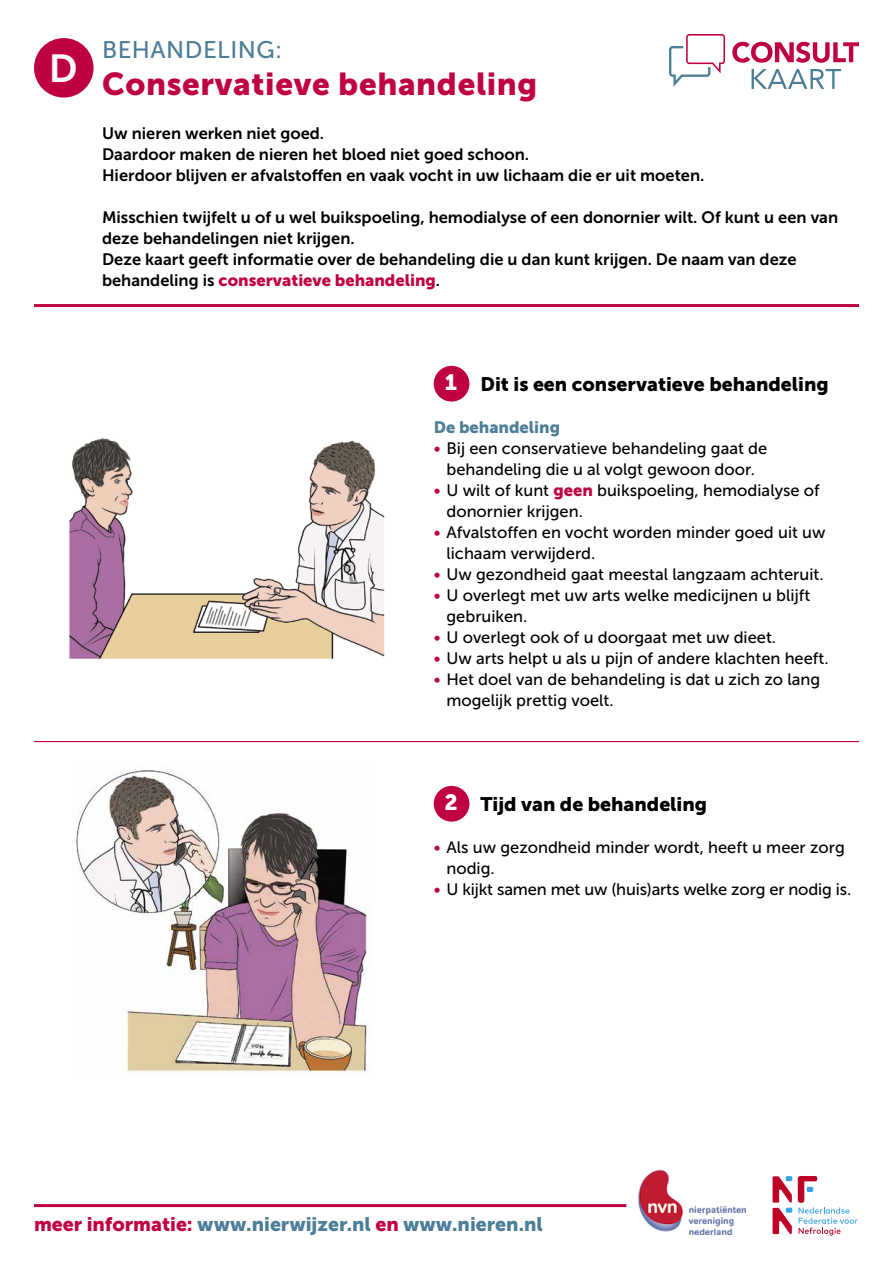
<style>
.page{position:relative;width:893px;height:1263px;background:#fff}
.page>*{position:absolute;margin:0;border:0;box-sizing:border-box;transform-origin:0 0}
.t1{font:39px "Museo Sans 700";color:#fff}
.t2{font:31.5px "Museo Sans 900";letter-spacing:.02em;color:#bf0042}
.t3{font:24px "Museo Sans 500";letter-spacing:.02em;color:#4d7e97}
.t4{font:19.5px "Museo Sans 900";color:#000}
.t5{font:19.5px "Museo Sans 900";color:#4d7e97}
.t6{font:16.5px/21px "Museo Sans 500";color:#000}
.t7{font:16.5px/21px "Museo Sans 700";color:#000}
.t8{font:16.5px "Museo Sans 900";color:#bf0042}
.t9{font:16.5px "Museo Sans 900";color:#4d7e97}
.s1{font-family:"Museo Sans 700";color:#000}
.s2{font-size:22.05px;color:#fff}
.s3{color:#bf0042}
.s4{font-family:"Museo Sans 900";color:#bf0042}
</style>
<div class="page">
<svg style="left:732px;top:42px;width:127px;height:21px"></svg>
<svg style="left:752px;top:69px;width:89px;height:20px"></svg>
<svg style="left:669px;top:34px;width:56px;height:53px"></svg>
<hr style="left:34px;top:1204px;width:592px;height:3px;background:#bf0042">
<svg style="left:773px;top:1176px;width:19px;height:58px"></svg>
<svg style="left:798px;top:1176px;width:60px;height:59px"></svg>
<img style="left:638px;top:1170px;width:107px;height:64px">
<hr style="left:34px;top:304px;width:825px;height:3px;background:#bf0042">
<div style="left:434px;top:786px;width:35px;height:36px;background:#bf0042;border-radius:50%"></div>
<div style="left:434px;top:366px;width:35px;height:36px;background:#bf0042;border-radius:50%"></div>
<hr style="left:34px;top:741px;width:825px;height:1px;background:#bf0042">
<div style="left:34px;top:38px;width:60px;height:60px;background:#bf0042;border-radius:50%"></div>
<img style="left:69px;top:438px;width:316px;height:221px">
<img style="left:76px;top:770px;width:291px;height:306px">
<h1 class="t1" style="left:49px;top:47px;width:30px">D</h1>
<h3 class="t3" style="left:102px;top:36px;width:182px">BEHANDELING:</h3>
<h2 class="t2" style="left:102px;top:67px;width:437px">Conservatieve behandeling</h2>
<p class="t7" style="left:102px;top:123px;width:604px">Uw nieren werken niet goed.<br>Daardoor maken de nieren het bloed niet goed schoon.<br>Hierdoor blijven er afvalstoffen en vaak vocht in uw lichaam die er uit moeten.</p>
<p class="t7" style="left:102px;top:207px;width:738px">Misschien twijfelt u of u wel buikspoeling, hemodialyse of een donornier wilt. Of kunt u een van deze behandelingen niet krijgen.<br>Deze kaart geeft informatie over de behandeling die u dan kunt krijgen. De naam van deze</p>
<p class="t8" style="left:102px;top:271px;width:340px"><span class="s1">behandeling is</span> conservatieve behandeling<span class="s1">.</span></p>
<p class="t4" style="left:445px;top:373px;width:385px"><span class="s2">1</span> Dit is een conservatieve behandeling</p>
<p class="t9" style="left:434px;top:418px;width:128px">De behandeling</p>
<p class="t6" style="left:434px;top:438px;width:335px;text-align:center"><span class="s3">•</span> Bij een conservatieve behandeling gaat de behandeling die u al volgt gewoon door.</p>
<p class="t6" style="left:446px;top:480px;width:375px;text-indent:-13px"><span class="s3">•</span> U wilt of kunt <span class="s4">geen</span> buikspoeling, hemodialyse of donornier krijgen.</p>
<p class="t6" style="left:446px;top:522px;width:381px;text-indent:-13px"><span class="s3">•</span> Afvalstoffen en vocht worden minder goed uit uw lichaam verwijderd.</p>
<p class="t6" style="left:434px;top:564px;width:391px"><span class="s3">•</span> Uw gezondheid gaat meestal langzaam achteruit.</p>
<p class="t6" style="left:446px;top:585px;width:365px;text-indent:-13px"><span class="s3">•</span> U overlegt met uw arts welke medicijnen u blijft gebruiken.</p>
<p class="t6" style="left:434px;top:627px;width:344px"><span class="s3">•</span> U overlegt ook of u doorgaat met uw dieet.</p>
<p class="t6" style="left:434px;top:648px;width:396px"><span class="s3">•</span> Uw arts helpt u als u pijn of andere klachten heeft.</p>
<p class="t6" style="left:446px;top:669px;width:375px;text-indent:-13px"><span class="s3">•</span> Het doel van de behandeling is dat u zich zo lang mogelijk prettig voelt.</p>
<p class="t4" style="left:444px;top:793px;width:264px"><span class="s2">2</span> Tijd van de behandeling</p>
<p class="t6" style="left:446px;top:837px;width:400px;text-indent:-13px"><span class="s3">•</span> Als uw gezondheid minder wordt, heeft u meer zorg nodig.</p>
<p class="t6" style="left:434px;top:879px;width:419px"><span class="s3">•</span> U kijkt samen met uw (huis)arts welke zorg er nodig is.</p>
<p class="t5" style="left:34px;top:1213px;width:510px"><span class="s3">meer informatie:</span> www.nierwijzer.nl <span class="s3">en</span> www.nieren.nl</p>
</div>
